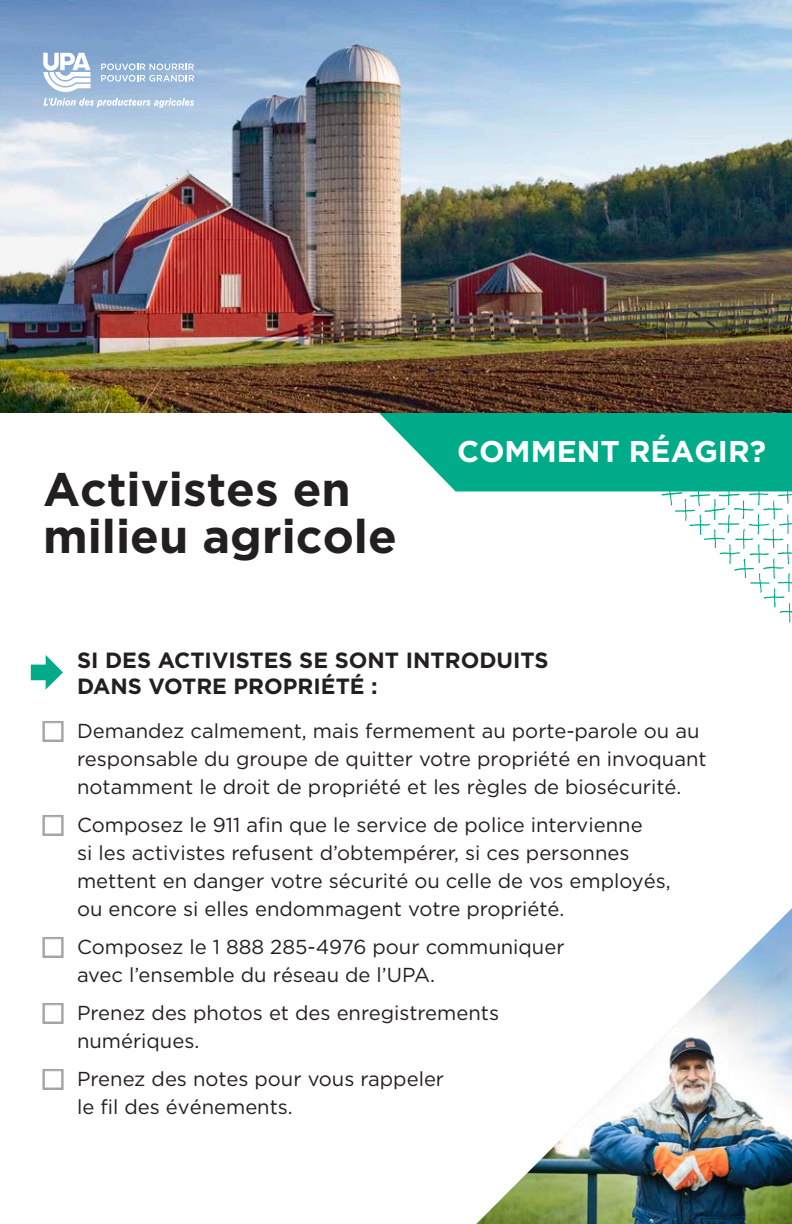
<style>
.page{position:relative;width:792px;height:1224px;background:#fff}
.page>*{position:absolute;margin:0;border:0;box-sizing:border-box;transform-origin:0 0}
.t1{font:700 47px/46.8px "Gotham";color:#231f20}
.t2{font:700 30px "Gotham";color:#fff}
.t3{font:700 22px/26px "Gotham";color:#231f20}
.t4{font:20.2px/28px "Gotham";color:#231f20}
</style>
<div class="page">
<svg style="left:31px;top:655px;width:32px;height:35px"></svg>
<img style="left:0;top:0;width:792px;height:413px">
<svg style="left:101px;top:63px;width:93px;height:19px;background:#b0c8e1"></svg>
<svg style="left:43px;top:53px;width:47px;height:39px"></svg>
<svg style="left:43px;top:98px;width:151px;height:10px"></svg>
<svg style="left:377px;top:411px;width:415px;height:212px"></svg>
<img style="left:476px;top:908px;width:316px;height:316px">
<svg style="left:43px;top:721px;width:21px;height:21px"></svg>
<svg style="left:43px;top:815px;width:21px;height:21px"></svg>
<svg style="left:43px;top:937px;width:21px;height:21px"></svg>
<svg style="left:43px;top:1003px;width:21px;height:21px"></svg>
<svg style="left:43px;top:1069px;width:21px;height:21px"></svg>
<h1 class="t1" style="left:43px;top:465px;width:355px">Activistes en milieu agricole</h1>
<h2 class="t2" style="left:457px;top:434px;width:311px">COMMENT RÉAGIR?</h2>
<p class="t3" style="left:77px;top:647px;width:473px">SI DES ACTIVISTES SE SONT INTRODUITS<br>DANS VOTRE PROPRIÉTÉ :</p>
<p class="t4" style="left:77px;top:717px;width:631px">Demandez calmement, mais fermement au porte-parole ou au responsable du groupe de quitter votre propriété en invoquant notamment le droit de propriété et les règles de biosécurité.</p>
<p class="t4" style="left:77px;top:811px;width:595px">Composez le 911 afin que le service de police intervienne<br>si les activistes refusent d’obtempérer, si ces personnes mettent en danger votre sécurité ou celle de vos employés, ou encore si elles endommagent votre propriété.</p>
<p class="t4" style="left:77px;top:933px;width:489px">Composez le 1 888 285-4976 pour communiquer avec l’ensemble du réseau de l’UPA.</p>
<p class="t4" style="left:77px;top:999px;width:424px">Prenez des photos et des enregistrements numériques.</p>
<p class="t4" style="left:77px;top:1065px;width:369px">Prenez des notes pour vous rappeler le fil des événements.</p>
</div>
